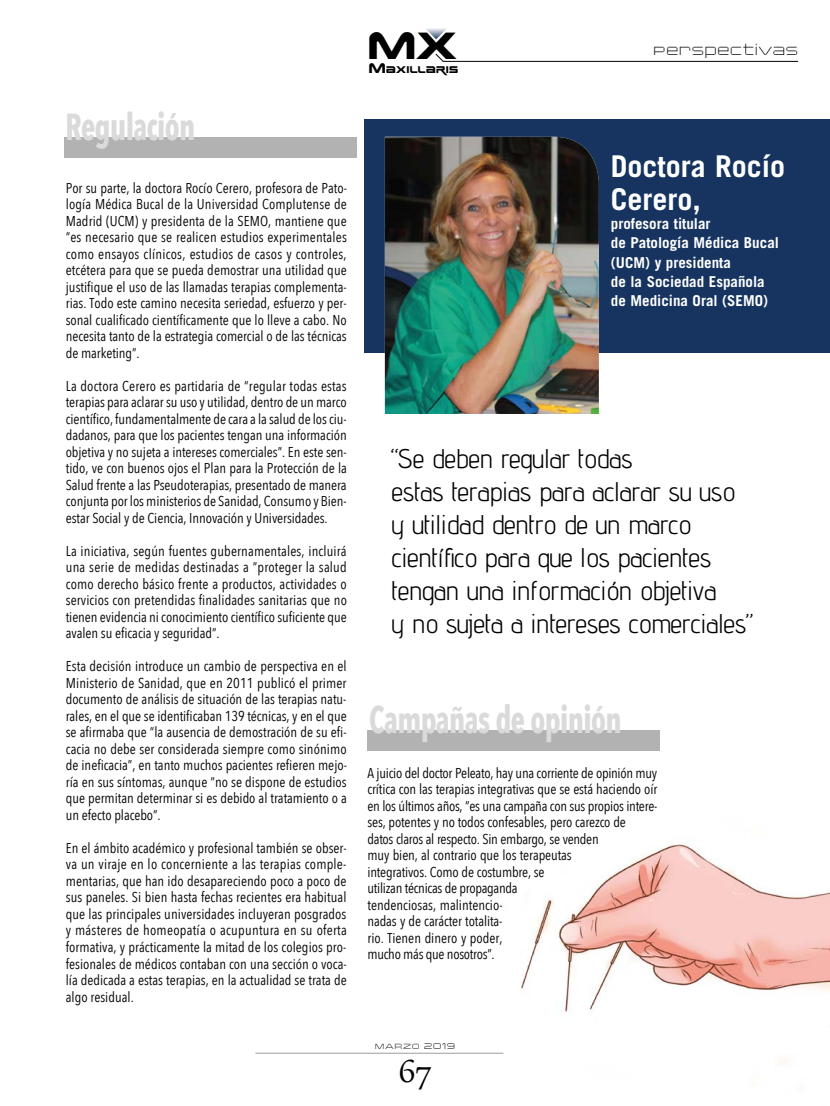
<style>
.page{position:relative;width:830px;height:1106px;background:#fff}
.page>*{position:absolute;margin:0;border:0;box-sizing:border-box;transform-origin:0 0}
.t1{font:42.6px "Gabriola";color:#000}
.t2{font:700 37.5px "Avenir Next Condensed";letter-spacing:-.02em;color:#dadada;scale:.8 1}
.t3{font:37.5px "Earth Normal";color:#000}
.t4{font:700 30px/33px "Trade Gothic";color:#fff}
.t5{font:27px/33px "Advent Pro";letter-spacing:-.015em;color:#000}
.t6{font:700 15px/19px "Trade Gothic";color:#fff}
.t7{font:300 15px "Changeling";letter-spacing:.025em;color:#000}
.t8{font:14.25px/16.5px "Avenir Next Condensed";letter-spacing:-.005em;color:#000;text-align:justify}
.t9{font:9.6px "Earth Normal";letter-spacing:.035em;color:#000;scale:.95 1}
.t10{font:300 9.45px "Changeling";letter-spacing:.07em;color:#000}
.s1{font-size:13.8px}
.s2{font-size:10.5px}
</style>
<div class="page">
<hr style="left:255px;top:1053px;width:319px;height:1px;background:#9d9d9c">
<svg style="left:435px;top:53px;width:363px;height:9px"></svg>
<svg style="left:426px;top:28px;width:21px;height:11px"></svg>
<div style="left:64px;top:138px;width:292px;height:20px;background:#b3b2b2"></div>
<div style="left:365px;top:119px;width:464px;height:233px;background:#16345f"></div>
<img style="left:384px;top:137px;width:214px;height:277px">
<div style="left:367px;top:730px;width:293px;height:20px;background:#b3b2b2"></div>
<img style="left:503px;top:844px;width:326px;height:221px">
<h2 class="t2" style="left:66px;top:104px;width:164px">Regulación</h2>
<p class="t8" style="left:66px;top:179px;width:282px">Por su parte, la doctora Rocío Cerero, profesora de Pato&shy;logía Médica Bucal de la Universidad Complutense de Madrid (UCM) y presidenta de la SEMO, mantiene que “es necesario que se realicen estudios experimentales como ensayos clínicos, estudios de casos y controles, etcétera para que se pueda demostrar una utilidad que justifique el uso de las llamadas terapias complementa&shy;rias. Todo este camino necesita seriedad, esfuerzo y per&shy;sonal cualificado científicamente que lo lleve a cabo. No necesita tanto de la estrategia comercial o de las técnicas de marketing”.</p>
<p class="t8" style="left:66px;top:377px;width:282px">La doctora Cerero es partidaria de “regular todas estas terapias para aclarar su uso y utilidad, dentro de un marco científico, fundamentalmente de cara a la salud de los ciu&shy;dadanos, para que los pacientes tengan una información objetiva y no sujeta a intereses comerciales”. En este sen&shy;tido, ve con buenos ojos el Plan para la Protección de la Salud frente a las Pseudoterapias, presentado de manera conjunta por los ministerios de Sanidad, Consumo y Bien&shy;estar Social y de Ciencia, Innovación y Universidades.</p>
<p class="t8" style="left:66px;top:542px;width:282px">La iniciativa, según fuentes gubernamentales, incluirá una serie de medidas destinadas a “proteger la salud como derecho básico frente a productos, actividades o servicios con pretendidas finalidades sanitarias que no tienen evidencia ni conocimiento científico suficiente que avalen su eficacia y seguridad”.</p>
<p class="t8" style="left:66px;top:657px;width:282px">Esta decisión introduce un cambio de perspectiva en el Ministerio de Sanidad, que en 2011 publicó el primer documento de análisis de situación de las terapias natu&shy;rales, en el que se identificaban 139 técnicas, y en el que se afirmaba que “la ausencia de demostración de su efi&shy;cacia no debe ser considerada siempre como sinónimo de ineficacia”, en tanto muchos pacientes refieren mejo&shy;ría en sus síntomas, aunque “no se dispone de estudios que permitan determinar si es debido al tratamiento o a un efecto placebo”.</p>
<p class="t8" style="left:66px;top:839px;width:282px">En el ámbito académico y profesional también se obser&shy;va un viraje en lo concerniente a las terapias comple&shy;mentarias, que han ido desapareciendo poco a poco de sus paneles. Si bien hasta fechas recientes era habitual que las principales universidades incluyeran posgrados y másteres de homeopatía o acupuntura en su oferta formativa, y prácticamente la mitad de los colegios pro&shy;fesionales de médicos contaban con una sección o voca&shy;lía dedicada a estas terapias, en la actualidad se trata de algo residual.</p>
<h2 class="t3" style="left:367px;top:19px;width:91px">MX</h2>
<p class="t9" style="left:368px;top:63px;width:96px"><span class="s1">M</span>AXILLARIS</p>
<p class="t7" style="left:653px;top:43px;width:146px">Perspectivas</p>
<h3 class="t4" style="left:610px;top:149px;width:176px">Doctora Rocío<br>Cerero,</h3>
<p class="t6" style="left:610px;top:214px;width:169px">profesora titular<br>de Patología Médica Bucal (UCM) y presidenta<br>de la Sociedad Española de Medicina Oral (SEMO)</p>
<h3 class="t5" style="left:391px;top:442px;width:362px">“Se deben regular todas<br>estas terapias para aclarar su uso y utilidad dentro de un marco científico para que los pacientes tengan una información objetiva<br>y no sujeta a intereses comerciales”</h3>
<h2 class="t2" style="left:369px;top:697px;width:317px">Campañas de opinión</h2>
<p class="t8" style="left:367px;top:763px;width:291px;text-align:left">A juicio del doctor Peleato, hay una corriente de opinión muy crítica con las terapias integrativas que se está haciendo oír en los últimos años, “es una campaña con sus propios intere&shy;ses, potentes y no todos confesables, pero carezco de<br>datos claros al respecto. Sin embargo, se venden<br>muy bien, al contrario que los terapeutas<br>integrativos. Como de costumbre, se<br>utilizan técnicas de propaganda<br>tendenciosas, malintencio-<br>nadas y de carácter totalita-<br>rio. Tienen dinero y poder,<br>mucho más que nosotros”.</p>
<p class="t10" style="left:374px;top:1040px;width:82px">marzo <span class="s2">2019</span></p>
<h1 class="t1" style="left:398px;top:1042px;width:35px">67</h1>
</div>
